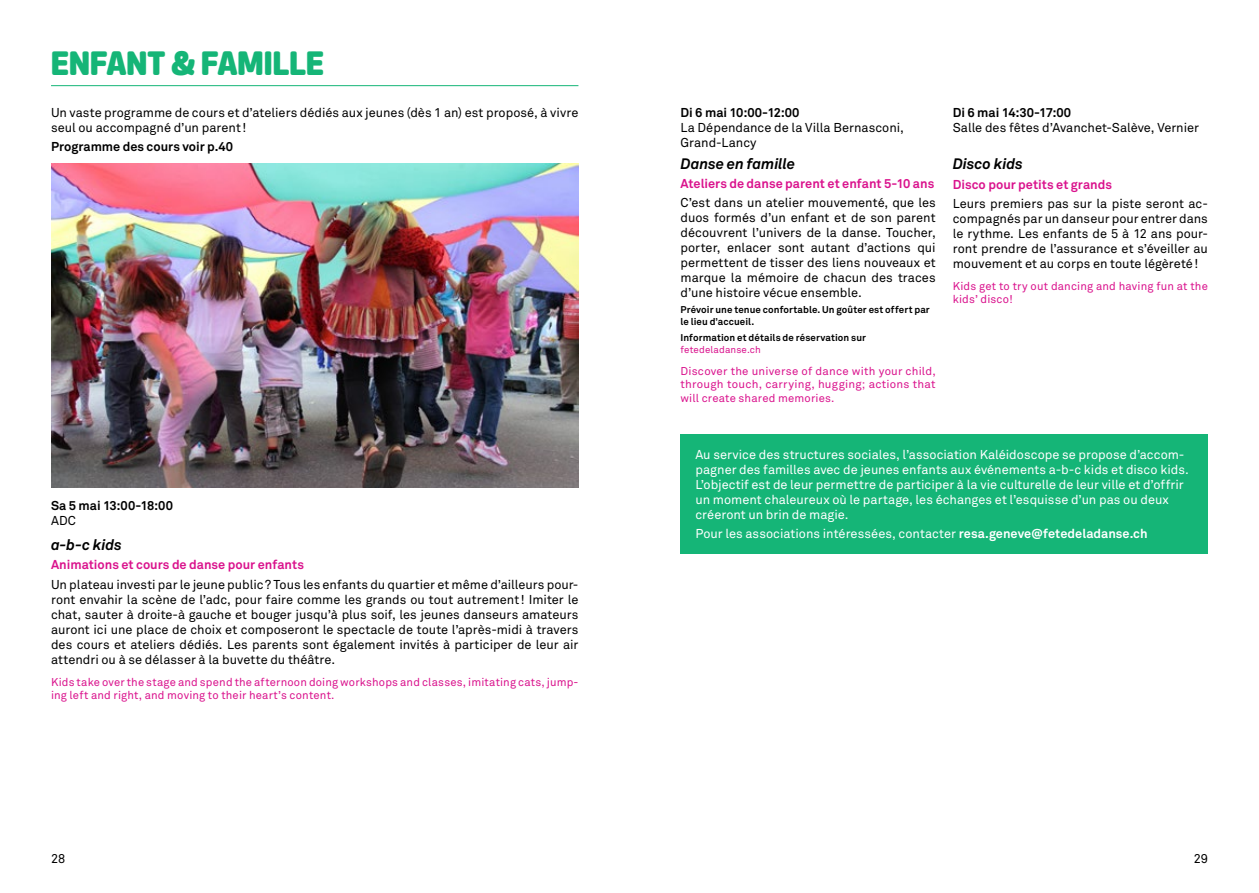
<style>
.page{position:relative;width:1259px;height:893px;background:#fff}
.page>*{position:absolute;margin:0;border:0;box-sizing:border-box;transform-origin:0 0}
.t1{font:800 31.5px "Apex Rounded";letter-spacing:.005em;color:#15b577}
.t2{font:italic 700 15px "Akkurat";letter-spacing:-.01em;color:#000}
.t3{font:12.75px/15px "Akkurat";color:#000;text-align:justify}
.t4{font:12.75px/15px "Akkurat";color:#fff}
.t5{font:700 12.75px "Akkurat";color:#da138d}
.t6{font:700 12.75px "Akkurat";color:#000}
.t7{font:11.25px/13.5px "Akkurat";letter-spacing:.015em;color:#da138d}
.t8{font:700 9.75px/11.7px "Akkurat";letter-spacing:.01em;color:#000}
.t9{font:9.75px "Akkurat";letter-spacing:.01em;color:#da138d}
.s1{font-weight:700}
</style>
<div class="page">
<hr style="left:51px;top:85px;width:527px;height:1px;background:#15b577">
<img style="left:51px;top:164px;width:527px;height:323px">
<div style="left:680px;top:434px;width:528px;height:119px;background:#15b577"></div>
<h1 class="t1" style="left:51px;top:46px;width:274px">ENFANT &amp; FAMILLE</h1>
<p class="t3" style="left:51px;top:104px;width:529px">Un vaste programme de cours et d’ateliers dédiés aux jeunes (dès 1 an) est proposé, à vivre seul ou accompagné d’un parent!</p>
<p class="t6" style="left:51px;top:138px;width:184px">Programme des cours voir p.40</p>
<p class="t6" style="left:51px;top:498px;width:123px">Sa 5 mai 13:00-18:00</p>
<p class="t3" style="left:51px;top:513px;width:26px">ADC</p>
<p class="t2" style="left:51px;top:535px;width:72px">a-b-c kids</p>
<p class="t5" style="left:51px;top:557px;width:254px">Animations et cours de danse pour enfants</p>
<p class="t3" style="left:51px;top:576px;width:529px">Un plateau investi par le jeune public? Tous les enfants du quartier et même d’ailleurs pour&shy;ront envahir la scène de l’adc, pour faire comme les grands ou tout autrement! Imiter le chat, sauter à droite-à gauche et bouger jusqu’à plus soif, les jeunes danseurs amateurs auront ici une place de choix et composeront le spectacle de toute l’après-midi à travers des cours et ateliers dédiés. Les parents sont également invités à participer de leur air attendri ou à se délasser à la buvette du théâtre.</p>
<p class="t7" style="left:51px;top:675px;width:529px">Kids take over the stage and spend the afternoon doing workshops and classes, imitating cats, jump&shy;ing left and right, and moving to their heart’s content.</p>
<p class="t6" style="left:680px;top:104px;width:120px">Di 6 mai 10:00-12:00</p>
<p class="t3" style="left:680px;top:119px;width:225px">La Dépendance de la Villa Bernasconi,<br>Grand-Lancy</p>
<p class="t2" style="left:680px;top:154px;width:116px">Danse en famille</p>
<p class="t5" style="left:680px;top:176px;width:255px">Ateliers de danse parent et enfant 5-10 ans</p>
<p class="t3" style="left:680px;top:195px;width:257px">C’est dans un atelier mouvementé, que les duos formés d’un enfant et de son parent découvrent l’univers de la danse. Toucher, porter, enlacer sont autant d’actions qui permettent de tisser des liens nouveaux et marque la mémoire de chacun des traces d’une histoire vécue ensemble.</p>
<p class="t8" style="left:680px;top:304px;width:251px">Prévoir une tenue confortable. Un goûter est offert par le lieu d’accueil.</p>
<p class="t8" style="left:680px;top:331px;width:187px">Information et détails de réservation sur</p>
<p class="t9" style="left:680px;top:343px;width:82px">fetedeladanse.ch</p>
<p class="t7" style="left:680px;top:364px;width:257px;text-align:justify">Discover the universe of dance with your child, through touch, carrying, hugging; actions that will create shared memories.</p>
<p class="t6" style="left:952px;top:104px;width:120px">Di 6 mai 14:30-17:00</p>
<p class="t3" style="left:952px;top:119px;width:248px">Salle des fêtes d’Avanchet-Salève, Vernier</p>
<p class="t2" style="left:952px;top:155px;width:72px">Disco kids</p>
<p class="t5" style="left:952px;top:176px;width:161px">Disco pour petits et grands</p>
<p class="t3" style="left:952px;top:196px;width:257px">Leurs premiers pas sur la piste seront ac&shy;compagnés par un danseur pour entrer dans le rythme. Les enfants de 5 à 12 ans pour&shy;ront prendre de l’assurance et s’éveiller au mouvement et au corps en toute légèreté!</p>
<p class="t7" style="left:952px;top:279px;width:257px">Kids get to try out dancing and having fun at the kids’ disco!</p>
<p class="t4" style="left:695px;top:447px;width:495px">Au service des structures sociales, l’association Kaléidoscope se propose d’accom&shy;pagner des familles avec de jeunes enfants aux événements a-b-c kids et disco kids.<br>L’objectif est de leur permettre de participer à la vie culturelle de leur ville et d’offrir un moment chaleureux où le partage, les échanges et l’esquisse d’un pas ou deux créeront un brin de magie.</p>
<p class="t4" style="left:695px;top:526px;width:454px">Pour les associations intéressées, contacter <span class="s1">resa.geneve@fetedeladanse.ch</span></p>
<p class="t3" style="left:51px;top:851px;width:16px">28</p>
<p class="t3" style="left:1193px;top:851px;width:16px">29</p>
</div>
